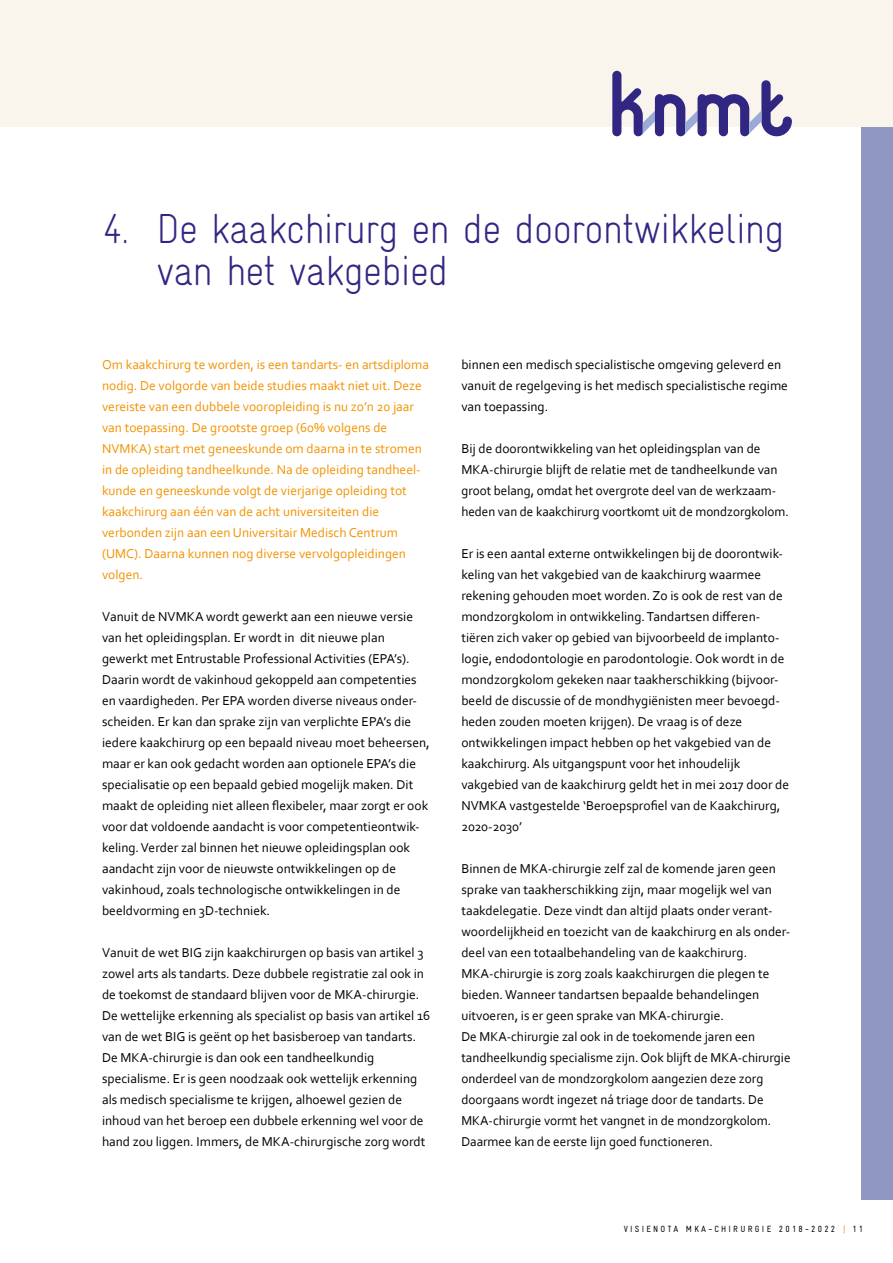
<style>
.page{position:relative;width:893px;height:1263px;background:#fff}
.page>*{position:absolute;margin:0;border:0;box-sizing:border-box;transform-origin:0 0}
.t1{font:300 condensed 42px/42px "Gravur";letter-spacing:-.03em;color:#312783}
.t2{font:13.5px/21px "Corbel";color:#000}
.t3{font:13.5px/21px "Corbel";color:#f39200}
.t4{font:9px "Gravur Condensed";letter-spacing:.25em;color:#000}
.s1{color:#f39200}
</style>
<div class="page">
<div style="left:0;top:0;width:893px;height:127px;background:#f9f5ed"></div>
<div style="left:862px;top:127px;width:31px;height:1072px;background:#9097c3"></div>
<svg style="left:612px;top:71px;width:180px;height:65px"></svg>
<h1 class="t1" style="left:156px;top:208px;width:630px;text-indent:-54px">4. De kaakchirurg en de doorontwikkeling van het vakgebied</h1>
<p class="t3" style="left:102px;top:354px;width:328px">Om kaakchirurg te worden, is een tandarts- en artsdiploma nodig. De volgorde van beide studies maakt niet uit. Deze vereiste van een dubbele vooropleiding is nu zo’n 20 jaar van toepassing. De grootste groep (60% volgens de NVMKA) start met geneeskunde om daarna in te stromen in de opleiding tandheelkunde. Na de opleiding tandheel&shy;kunde en geneeskunde volgt de vierjarige opleiding tot kaakchirurg aan één van de acht universiteiten die verbonden zijn aan een Universitair Medisch Centrum (UMC). Daarna kunnen nog diverse vervolgopleidingen volgen.</p>
<p class="t2" style="left:102px;top:606px;width:329px">Vanuit de NVMKA wordt gewerkt aan een nieuwe versie van het opleidingsplan. Er wordt in dit nieuwe plan gewerkt met Entrustable Professional Activities (EPA’s).<br>Daarin wordt de vakinhoud gekoppeld aan competenties en vaardigheden. Per EPA worden diverse niveaus onder&shy;scheiden. Er kan dan sprake zijn van verplichte EPA’s die iedere kaakchirurg op een bepaald niveau moet beheersen, maar er kan ook gedacht worden aan optionele EPA’s die specialisatie op een bepaald gebied mogelijk maken. Dit maakt de opleiding niet alleen flexibeler, maar zorgt er ook voor dat voldoende aandacht is voor competentieontwik&shy;keling. Verder zal binnen het nieuwe opleidingsplan ook aandacht zijn voor de nieuwste ontwikkelingen op de vakinhoud, zoals technologische ontwikkelingen in de beeldvorming en 3D-techniek.</p>
<p class="t2" style="left:102px;top:942px;width:330px">Vanuit de wet BIG zijn kaakchirurgen op basis van artikel 3 zowel arts als tandarts. Deze dubbele registratie zal ook in de toekomst de standaard blijven voor de MKA-chirurgie.<br>De wettelijke erkenning als specialist op basis van artikel 16 van de wet BIG is geënt op het basisberoep van tandarts.<br>De MKA-chirurgie is dan ook een tandheelkundig specialisme. Er is geen noodzaak ook wettelijk erkenning als medisch specialisme te krijgen, alhoewel gezien de inhoud van het beroep een dubbele erkenning wel voor de hand zou liggen. Immers, de MKA-chirurgische zorg wordt</p>
<p class="t2" style="left:461px;top:354px;width:328px">binnen een medisch specialistische omgeving geleverd en vanuit de regelgeving is het medisch specialistische regime van toepassing.</p>
<p class="t2" style="left:461px;top:438px;width:329px">Bij de doorontwikkeling van het opleidingsplan van de MKA-chirurgie blijft de relatie met de tandheelkunde van groot belang, omdat het overgrote deel van de werkzaam&shy;heden van de kaakchirurg voortkomt uit de mondzorgkolom.</p>
<p class="t2" style="left:461px;top:543px;width:329px">Er is een aantal externe ontwikkelingen bij de doorontwik&shy;keling van het vakgebied van de kaakchirurg waarmee rekening gehouden moet worden. Zo is ook de rest van de mondzorgkolom in ontwikkeling. Tandartsen differen&shy;tiëren zich vaker op gebied van bijvoorbeeld de implanto&shy;logie, endodontologie en parodontologie. Ook wordt in de mondzorgkolom gekeken naar taakherschikking (bijvoor&shy;beeld de discussie of de mondhygiënisten meer bevoegd&shy;heden zouden moeten krijgen). De vraag is of deze ontwikkelingen impact hebben op het vakgebied van de kaakchirurg. Als uitgangspunt voor het inhoudelijk vakgebied van de kaakchirurg geldt het in mei 2017 door de NVMKA vastgestelde ‘Beroepsprofiel van de Kaakchirurg, 2020-2030’</p>
<p class="t2" style="left:461px;top:858px;width:331px">Binnen de MKA-chirurgie zelf zal de komende jaren geen sprake van taakherschikking zijn, maar mogelijk wel van taakdelegatie. Deze vindt dan altijd plaats onder verant&shy;woordelijkheid en toezicht van de kaakchirurg en als onder&shy;deel van een totaalbehandeling van de kaakchirurg.<br>MKA-chirurgie is zorg zoals kaakchirurgen die plegen te bieden. Wanneer tandartsen bepaalde behandelingen uitvoeren, is er geen sprake van MKA-chirurgie.<br>De MKA-chirurgie zal ook in de toekomende jaren een tandheelkundig specialisme zijn. Ook blijft de MKA-chirurgie onderdeel van de mondzorgkolom aangezien deze zorg doorgaans wordt ingezet ná triage door de tandarts. De MKA-chirurgie vormt het vangnet in de mondzorgkolom.<br>Daarmee kan de eerste lijn goed functioneren.</p>
<p class="t4" style="left:624px;top:1223px;width:241px">VISIENOTA MKA-CHIRURGIE 2018-2022 <span class="s1">|</span> 11</p>
</div>
